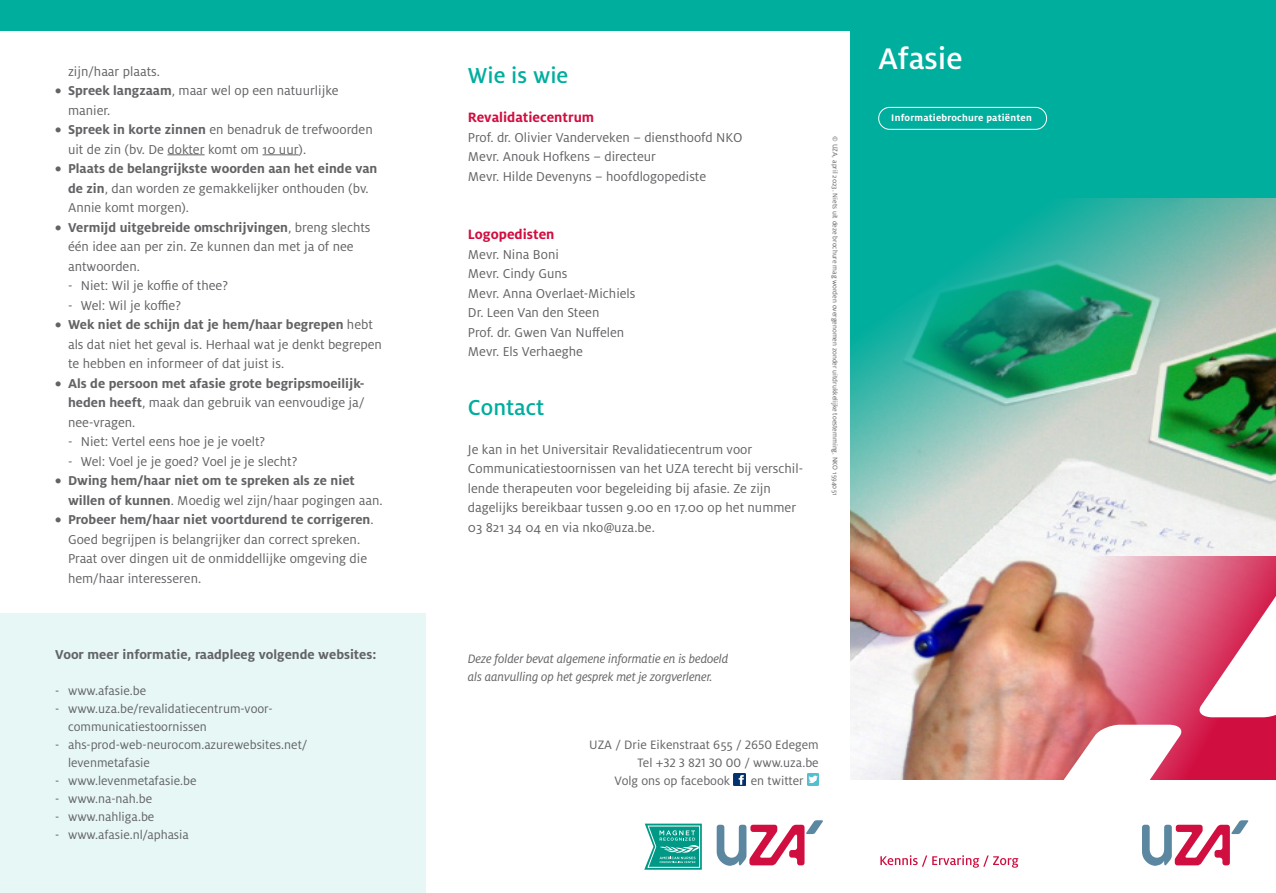
<style>
.page{position:relative;width:1276px;height:893px;background:#fff}
.page>*{position:absolute;margin:0;border:0;box-sizing:border-box;transform-origin:0 0}
.t1{font:500 33px "Milo OT";color:#fff}
._1_-_Hoofdtitel{font:500 24px "Milo OT";color:#00ae9e}
._2_-_Body{font:700 15px "Milo OT";color:#d10e40}
._2_-_Body-2{font:14.25px/19.5px "Milo OT";color:#636366}
._2_-_Opsomming_-_niv{font:700 14.25px/19.5px "Milo OT";color:#636366;text-align:justify}
._2_-_Opsomming_-_niv-2{font:13.5px/18px "Milo OT";color:#636366}
.t2{font:italic 13.5px/18px "Milo OT";letter-spacing:-.01em;color:#636366}
.t3{font:700 10.5px "Milo OT";letter-spacing:.02em;color:#fff}
.t4{font:7.5px "Milo OT";color:#636366}
.s1{font-weight:700}
.s2{font-weight:400}
</style>
<div class="page">
<svg style="left:1142px;top:820px;width:106px;height:46px"></svg>
<svg style="left:880px;top:855px;width:138px;height:13px"></svg>
<svg style="left:733px;top:773px;width:12px;height:12px"></svg>
<svg style="left:807px;top:773px;width:12px;height:12px"></svg>
<svg style="left:716px;top:820px;width:107px;height:46px"></svg>
<svg style="left:644px;top:824px;width:58px;height:46px;background:#44b4a6"></svg>
<div style="left:850px;top:0;width:426px;height:200px;background:#00ae9e"></div>
<hr style="left:167px;top:154px;width:38px;height:1px;background:#636366">
<hr style="left:262px;top:154px;width:36px;height:1px;background:#636366">
<img style="left:850px;top:586px;width:99px;height:193px">
<img style="left:949px;top:586px;width:327px;height:193px">
<svg style="left:1196px;top:586px;width:80px;height:131px"></svg>
<svg style="left:1056px;top:725px;width:128px;height:55px"></svg>
<img style="left:850px;top:198px;width:426px;height:388px">
<div style="left:878px;top:107px;width:169px;height:23px;border:1px solid #fff;border-radius:11px"></div>
<div style="left:0;top:613px;width:425px;height:280px;background:#e6f7f5"></div>
<div style="left:0;top:0;width:850px;height:30px;background:#00ae9e"></div>
<p class="_2_-_Body-2" style="left:68px;top:61px;width:93px">zijn/haar plaats.</p>
<p class="_2_-_Body-2" style="left:68px;top:81px;width:272px;text-indent:-13px"><span class="s1">• Spreek langzaam</span>, maar wel op een natuurlijke manier.</p>
<p class="_2_-_Body-2" style="left:68px;top:120px;width:306px;text-indent:-13px"><span class="s1">• Spreek in korte zinnen</span> en benadruk de trefwoorden uit de zin (bv. De dokter komt om 10 uur).</p>
<p class="_2_-_Body-2" style="left:68px;top:159px;width:311px;text-indent:-13px"><span class="s1">• Plaats de belangrijkste woorden aan het einde van de zin</span>, dan worden ze gemakkelijker onthouden (bv.<br>Annie komt morgen).</p>
<p class="_2_-_Body-2" style="left:68px;top:217px;width:304px;text-indent:-13px"><span class="s1">• Vermijd uitgebreide omschrijvingen</span>, breng slechts één idee aan per zin. Ze kunnen dan met ja of nee antwoorden.</p>
<p class="_2_-_Body-2" style="left:68px;top:276px;width:161px">- Niet: Wil je koffie of thee?</p>
<p class="_2_-_Body-2" style="left:68px;top:295px;width:115px">- Wel: Wil je koffie?</p>
<p class="_2_-_Body-2" style="left:68px;top:315px;width:315px;text-indent:-13px"><span class="s1">• Wek niet de schijn dat je hem/haar begrepen</span> hebt als dat niet het geval is. Herhaal wat je denkt begrepen te hebben en informeer of dat juist is.</p>
<p class="_2_-_Opsomming_-_niv" style="left:68px;top:373px;width:298px;text-indent:-13px">• Als de persoon met afasie grote begripsmoeilijk&shy;heden heeft<span class="s2">, maak dan gebruik van eenvoudige ja/ nee-vragen.</span></p>
<p class="_2_-_Body-2" style="left:68px;top:432px;width:199px">- Niet: Vertel eens hoe je je voelt?</p>
<p class="_2_-_Body-2" style="left:68px;top:451px;width:231px">- Wel: Voel je je goed? Voel je je slecht?</p>
<p class="_2_-_Opsomming_-_niv" style="left:68px;top:471px;width:316px;text-indent:-13px">• Dwing hem/haar niet om te spreken als ze niet willen of kunnen<span class="s2">. Moedig wel zijn/haar pogingen aan.</span></p>
<p class="_2_-_Body-2" style="left:68px;top:510px;width:307px;text-indent:-13px"><span class="s1">• Probeer hem/haar niet voortdurend te corrigeren</span>.<br>Goed begrijpen is belangrijker dan correct spreken.<br>Praat over dingen uit de onmiddellijke omgeving die hem/haar interesseren.</p>
<p class="_2_-_Opsomming_-_niv" style="left:55px;top:645px;width:323px">Voor meer informatie, raadpleeg volgende websites:</p>
<p class="_2_-_Opsomming_-_niv-2" style="left:55px;top:682px;width:92px">- www.afasie.be</p>
<p class="_2_-_Opsomming_-_niv-2" style="left:68px;top:700px;width:206px;text-indent:-13px">- www.uza.be/revalidatiecentrum-voor&shy;communicatiestoornissen</p>
<p class="_2_-_Opsomming_-_niv-2" style="left:68px;top:736px;width:241px;text-indent:-13px">- ahs-prod-web-neurocom.azurewebsites.net/ levenmetafasie</p>
<p class="_2_-_Opsomming_-_niv-2" style="left:55px;top:772px;width:143px">- www.levenmetafasie.be</p>
<p class="_2_-_Opsomming_-_niv-2" style="left:55px;top:790px;width:98px">- www.na-nah.be</p>
<p class="_2_-_Opsomming_-_niv-2" style="left:55px;top:808px;width:101px">- www.nahliga.be</p>
<p class="_2_-_Opsomming_-_niv-2" style="left:55px;top:826px;width:135px">- www.afasie.nl/aphasia</p>
<p class="_1_-_Hoofdtitel" style="left:468px;top:63px;width:102px">Wie is wie</p>
<p class="_2_-_Body" style="left:468px;top:109px;width:128px">Revalidatiecentrum</p>
<p class="_2_-_Body-2" style="left:468px;top:128px;width:276px">Prof. dr. Olivier Vanderveken – diensthoofd NKO</p>
<p class="_2_-_Body-2" style="left:468px;top:147px;width:190px">Mevr. Anouk Hofkens – directeur</p>
<p class="_2_-_Body-2" style="left:468px;top:167px;width:240px">Mevr. Hilde Devenyns – hoofdlogopediste</p>
<p class="_2_-_Body" style="left:468px;top:226px;width:88px">Logopedisten</p>
<p class="_2_-_Body-2" style="left:468px;top:245px;width:93px">Mevr. Nina Boni</p>
<p class="_2_-_Body-2" style="left:468px;top:264px;width:101px">Mevr. Cindy Guns</p>
<p class="_2_-_Body-2" style="left:468px;top:284px;width:169px">Mevr. Anna Overlaet-Michiels</p>
<p class="_2_-_Body-2" style="left:468px;top:303px;width:133px">Dr. Leen Van den Steen</p>
<p class="_2_-_Body-2" style="left:468px;top:323px;width:158px">Prof. dr. Gwen Van Nuffelen</p>
<p class="_2_-_Body-2" style="left:468px;top:342px;width:117px">Mevr. Els Verhaeghe</p>
<p class="_1_-_Hoofdtitel" style="left:468px;top:394px;width:78px">Contact</p>
<p class="_2_-_Body-2" style="left:468px;top:440px;width:337px">Je kan in het Universitair Revalidatiecentrum voor Communicatiestoornissen van het UZA terecht bij verschil&shy;lende therapeuten voor begeleiding bij afasie. Ze zijn dagelijks bereikbaar tussen 9.00 en 17.00 op het nummer 03 821 34 04 en via nko@uza.be.</p>
<p class="t4" style="left:839px;top:136px;width:361px;rotate:90deg">© UZA, april 2023. Niets uit deze brochure mag worden overgenomen zonder uitdrukkelijke toestemming. NKO 1594051</p>
<p class="t1" style="left:878px;top:40px;width:86px">Afasie</p>
<p class="t3" style="left:891px;top:112px;width:142px">Informatiebrochure patiënten</p>
<p class="t2" style="left:468px;top:650px;width:262px">Deze folder bevat algemene informatie en is bedoeld als aanvulling op het gesprek met je zorgverlener.</p>
<p class="_2_-_Opsomming_-_niv-2" style="left:589px;top:736px;width:231px">UZA / Drie Eikenstraat 655 / 2650 Edegem</p>
<p class="_2_-_Opsomming_-_niv-2" style="left:637px;top:754px;width:183px">Tel +32 3 821 30 00 / www.uza.be</p>
<p class="_2_-_Opsomming_-_niv-2" style="left:614px;top:772px;width:117px">Volg ons op facebook</p>
<p class="_2_-_Opsomming_-_niv-2" style="left:751px;top:772px;width:54px">en twitter</p>
</div>
